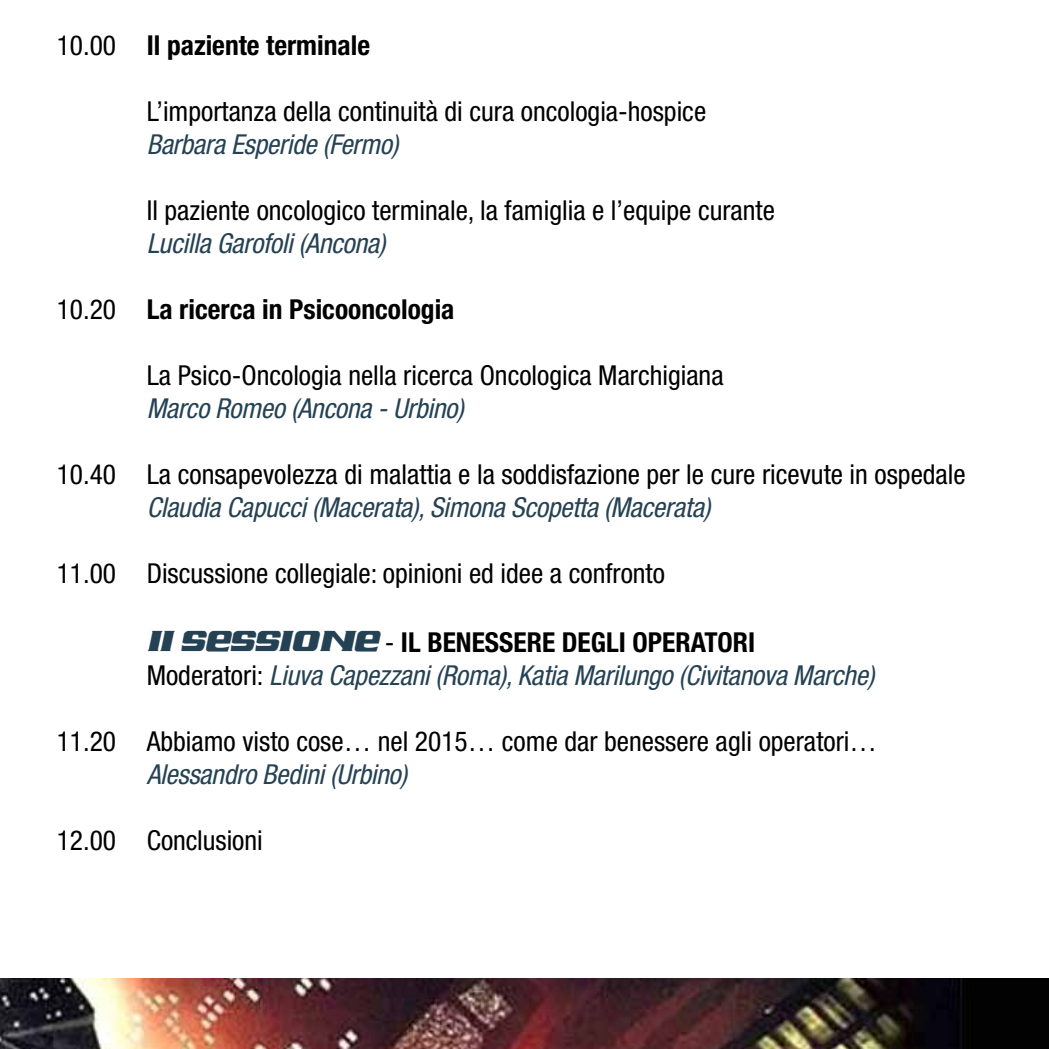
<style>
.page{position:relative;width:1049px;height:1049px;background:#fff}
.page>*{position:absolute;margin:0;border:0;box-sizing:border-box;transform-origin:0 0}
.t1{font:condensed 27.5px "Helvetica Neue LT Std";color:#000}
.t2{font:italic condensed 27.5px/33px "Helvetica Neue LT Std";letter-spacing:-.01em;color:#254254}
.t3{font:700 condensed 27.5px "Helvetica Neue LT Std";color:#000}
.s1{font-weight:400}
.s2{font-family:"Air Millhouse";font-stretch:normal;font-size:30px}
.s3{font-style:normal;color:#000}
.s4{font-weight:700;font-style:normal;color:#000}
</style>
<div class="page">
<img style="left:0;top:978px;width:1049px;height:71px">
<p class="t3" style="left:57px;top:29px;width:315px"><span class="s1">10.00</span> Il paziente terminale</p>
<p class="t1" style="left:147px;top:95px;width:561px">L’importanza della continuità di cura oncologia-hospice</p>
<p class="t2" style="left:147px;top:128px;width:253px">Barbara Esperide (Fermo)</p>
<p class="t1" style="left:147px;top:194px;width:630px">Il paziente oncologico terminale, la famiglia e l’equipe curante</p>
<p class="t2" style="left:147px;top:227px;width:240px">Lucilla Garofoli (Ancona)</p>
<p class="t3" style="left:57px;top:293px;width:399px"><span class="s1">10.20</span> La ricerca in Psicooncologia</p>
<p class="t1" style="left:147px;top:359px;width:578px">La Psico-Oncologia nella ricerca Oncologica Marchigiana</p>
<p class="t2" style="left:147px;top:392px;width:319px">Marco Romeo (Ancona - Urbino)</p>
<p class="t1" style="left:57px;top:458px;width:910px">10.40 La consapevolezza di malattia e la soddisfazione per le cure ricevute in ospedale</p>
<p class="t2" style="left:147px;top:491px;width:565px">Claudia Capucci (Macerata), Simona Scopetta (Macerata)</p>
<p class="t1" style="left:57px;top:557px;width:610px">11.00 Discussione collegiale: opinioni ed idee a confronto</p>
<p class="t2" style="left:147px;top:626px;width:729px"><span class="s2">II SESSIONE</span> <span class="s3">-</span> <span class="s4">IL BENESSERE DEGLI OPERATORI<br></span><span class="s3">Moderatori:</span> Liuva Capezzani (Roma), Katia Marilungo (Civitanova Marche)</p>
<p class="t1" style="left:57px;top:725px;width:822px">11.20 Abbiamo visto cose… nel 2015… come dar benessere agli operatori…</p>
<p class="t2" style="left:147px;top:758px;width:262px">Alessandro Bedini (Urbino)</p>
<p class="t1" style="left:57px;top:824px;width:208px">12.00 Conclusioni</p>
</div>
